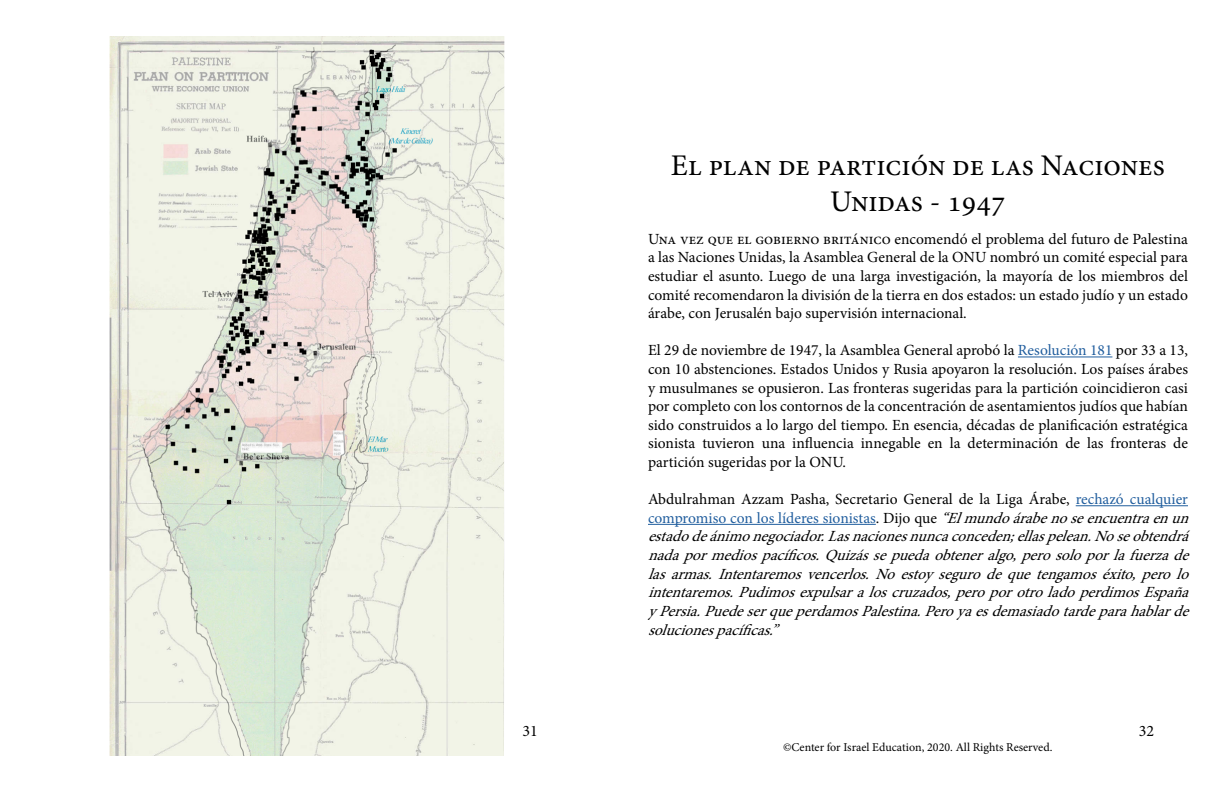
<style>
.page{position:relative;width:1224px;height:792px;background:#fff}
.page>*{position:absolute;margin:0;border:0;box-sizing:border-box;transform-origin:0 0}
.t1{font:30px/36px "Minion Pro";color:#000;text-align:center}
.t2{font:16px "Minion Pro";color:#000}
.t3{font:15.5px/18.6px "Minion Pro";color:#000;text-align:justify}
.t4{font:italic 15.5px/18.7px "Minion Pro";color:#000}
.t5{font:12px "Minion Pro";color:#000}
.s1{color:#215e9e}
.s2{font-style:normal}
.s3{font-style:normal;color:#215e9e}
</style>
<div class="page">
<hr style="left:1018px;top:357px;width:94px;height:1px;background:#215e9e">
<hr style="left:1076px;top:505px;width:112px;height:1px;background:#215e9e">
<hr style="left:648px;top:524px;width:228px;height:1px;background:#215e9e">
<img style="left:109px;top:36px;width:395px;height:720px">
<h1 class="t1" style="left:671px;top:147px;width:496px">El plan de partición de las Naciones<br>Unidas - 1947</h1>
<p class="t3" style="left:648px;top:230px;width:542px">Una vez que el gobierno británico encomendó el problema del futuro de Palestina a las Naciones Unidas, la Asamblea General de la ONU nombró un comité especial para estudiar el asunto. Luego de una larga investigación, la mayoría de los miembros del comité recomendaron la división de la tierra en dos estados: un estado judío y un estado árabe, con Jerusalén bajo supervisión internacional.</p>
<p class="t3" style="left:648px;top:341px;width:542px">El 29 de noviembre de 1947, la Asamblea General aprobó la <span class="s1">Resolución 181</span> por 33 a 13, con 10 abstenciones. Estados Unidos y Rusia apoyaron la resolución. Los países árabes y musulmanes se opusieron. Las fronteras sugeridas para la partición coincidieron casi por completo con los contornos de la concentración de asentamientos judíos que habían sido construidos a lo largo del tiempo. En esencia, décadas de planificación estratégica sionista tuvieron una influencia innegable en la determinación de las fronteras de partición sugeridas por la ONU.</p>
<p class="t4" style="left:648px;top:490px;width:549px"><span class="s2">Abdulrahman Azzam Pasha, Secretario General de la Liga Árabe,</span> <span class="s3">rechazó cualquier compromiso con los líderes sionistas</span><span class="s2">. Dijo que</span> “Elmundoárabenoseencuentraenun estadodeánimonegociador.Lasnacionesnuncaconceden;ellaspelean.Noseobtendrá nadapormediospacíficos.Quizássepuedaobteneralgo,perosoloporlafuerzade lasarmas.Intentaremosvencerlos.Noestoysegurodequetengamoséxito,perolo intentaremos.Pudimosexpulsaraloscruzados,peroporotroladoperdimosEspaña yPersia.PuedeserqueperdamosPalestina.Peroyaesdemasiadotardeparahablarde solucionespacíficas.”</p>
<p class="t2" style="left:522px;top:720px;width:17px">31</p>
<p class="t2" style="left:1139px;top:720px;width:17px">32</p>
<p class="t5" style="left:783px;top:739px;width:271px">©Center for Israel Education, 2020. All Rights Reserved.</p>
</div>
